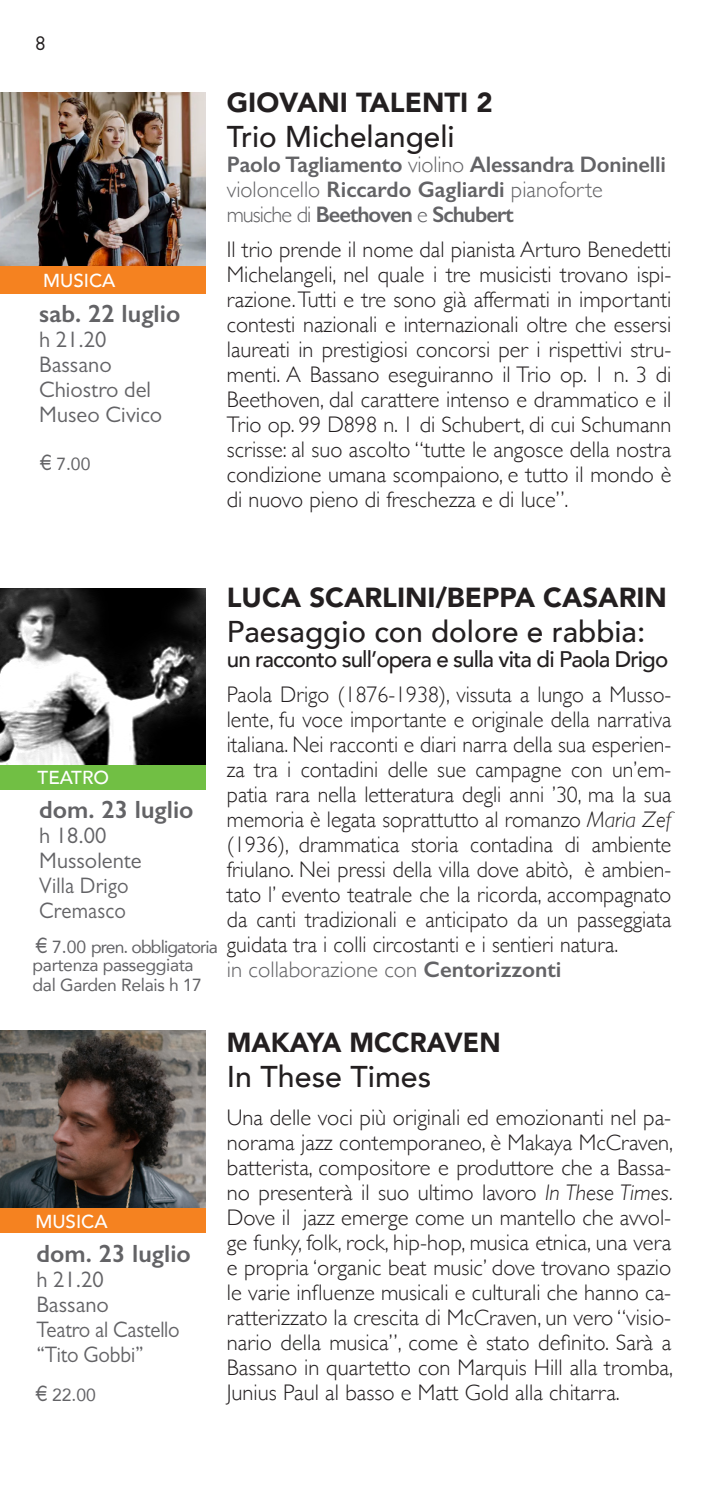
<style>
.page{position:relative;width:709px;height:1489px;background:#fff}
.page>*{position:absolute;margin:0;border:0;box-sizing:border-box;transform-origin:0 0}
.t1{font:500 30px "Avenir";color:#231f20}
.t2{font:900 27.5px "Avenir";color:#231f20}
.t3{font:900 27.5px "Avenir";color:#231f20;scale:.95 1}
.t4{font:600 25px "Gill Sans";color:#636366}
.t5{font:300 22.5px/25px "Gill Sans";color:#231f20;text-align:justify}
.t6{font:600 22.5px/25px "Gill Sans";letter-spacing:-.01em;color:#636366}
.t7{font:22.5px/25px "Gill Sans";color:#636366}
.t8{font:22.5px/25px "Gill Sans";color:#636366;scale:.93 1}
.t9{font:500 22.5px "Avenir";letter-spacing:-.04em;color:#231f20}
.t10{font:300 22.5px "Gill Sans";color:#636366}
.t11{font:600 22.5px "Gill Sans";letter-spacing:-.04em;color:#636366}
.t12{font:20px "Gill Sans";color:#231f20}
.t13{font:500 18.75px "Avenir";color:#fff}
.t14{font:17.5px "Avenir";letter-spacing:-.02em;color:#636366}
.t15{font:17.5px "Avenir";letter-spacing:-.05em;color:#636366}
.s1{font-family:"Gill Sans";font-size:22.5px}
.s2{font-weight:300}
.s3{font-style:italic}
.s4{font-weight:600}
</style>
<div class="page">
<img style="left:0;top:92px;width:206px;height:174px">
<div style="left:0;top:266px;width:206px;height:27px;background:#f58220"></div>
<img style="left:0;top:1030px;width:206px;height:178px">
<div style="left:0;top:1208px;width:206px;height:24px;background:#f58220"></div>
<img style="left:0;top:588px;width:206px;height:177px">
<div style="left:0;top:765px;width:206px;height:25px;background:#71bf44"></div>
<p class="t12" style="left:35px;top:32px;width:11px">8</p>
<p class="t13" style="left:43px;top:264px;width:74px">MUSICA</p>
<p class="t4" style="left:39px;top:298px;width:143px">sab. 22 luglio</p>
<p class="t7" style="left:39px;top:327px;width:69px">h 21.20</p>
<p class="t7" style="left:39px;top:352px;width:74px">Bassano</p>
<p class="t7" style="left:39px;top:377px;width:124px">Chiostro del<br>Museo Civico</p>
<p class="t14" style="left:40px;top:450px;width:52px"><span class="s1">€</span> 7.00</p>
<p class="t2" style="left:227px;top:79px;width:267px">GIOVANI TALENTI 2</p>
<p class="t1" style="left:227px;top:110px;width:229px">Trio Michelangeli</p>
<p class="t6" style="left:227px;top:151px;width:440px">Paolo Tagliamento <span class="s2">violino</span> Alessandra Doninelli <span class="s2">violoncello</span> Riccardo Gagliardi <span class="s2">pianoforte</span></p>
<p class="t11" style="left:227px;top:200px;width:288px"><span class="s2">musiche di</span> Beethoven <span class="s2">e</span> Schubert</p>
<p class="t5" style="left:227px;top:236px;width:446px">Il trio prende il nome dal pianista Arturo Benedetti Michelangeli, nel quale i tre musicisti trovano ispi&shy;razione. Tutti e tre sono già affermati in importanti contesti nazionali e internazionali oltre che essersi laureati in prestigiosi concorsi per i rispettivi stru&shy;menti. A Bassano eseguiranno il Trio op. 1 n. 3 di Beethoven, dal carattere intenso e drammatico e il Trio op. 99 D898 n. 1 di Schubert, di cui Schumann scrisse: al suo ascolto “tutte le angosce della nostra condizione umana scompaiono, e tutto il mondo è di nuovo pieno di freschezza e di luce”.</p>
<p class="t13" style="left:38px;top:761px;width:73px">TEATRO</p>
<p class="t4" style="left:39px;top:794px;width:156px">dom. 23 luglio</p>
<p class="t7" style="left:39px;top:822px;width:69px">h 18.00</p>
<p class="t7" style="left:39px;top:847px;width:104px">Mussolente</p>
<p class="t8" style="left:39px;top:872px;width:98px">Villa Drigo<br>Cremasco</p>
<p class="t15" style="left:35px;top:933px;width:184px"><span class="s1">€</span> 7.00 pren. obbligatoria</p>
<p class="t14" style="left:33px;top:951px;width:162px">partenza passeggiata</p>
<p class="t14" style="left:33px;top:971px;width:171px">dal Garden Relais h 17</p>
<p class="t2" style="left:227px;top:574px;width:441px">LUCA SCARLINI/BEPPA CASARIN</p>
<p class="t1" style="left:227px;top:605px;width:420px">Paesaggio con dolore e rabbia:</p>
<p class="t9" style="left:227px;top:639px;width:443px">un racconto sull’opera e sulla vita di Paola Drigo</p>
<p class="t5" style="left:227px;top:681px;width:446px">Paola Drigo (1876-1938), vissuta a lungo a Musso&shy;lente, fu voce importante e originale della narrativa italiana. Nei racconti e diari narra della sua esperien&shy;za tra i contadini delle sue campagne con un’em&shy;patia rara nella letteratura degli anni ’30, ma la sua memoria è legata soprattutto al romanzo <span class="s3">Maria Zef </span>(1936), drammatica storia contadina di ambiente friulano. Nei pressi della villa dove abitò, è ambien&shy;tato l’ evento teatrale che la ricorda, accompagnato da canti tradizionali e anticipato da un passeggiata guidata tra i colli circostanti e i sentieri natura.</p>
<p class="t10" style="left:227px;top:952px;width:336px">in collaborazione con <span class="s4">Centorizzonti</span></p>
<p class="t13" style="left:35px;top:1204px;width:74px">MUSICA</p>
<p class="t4" style="left:36px;top:1238px;width:156px">dom. 23 luglio</p>
<p class="t7" style="left:36px;top:1266px;width:69px">h 21.20</p>
<p class="t7" style="left:36px;top:1291px;width:74px">Bassano</p>
<p class="t8" style="left:36px;top:1316px;width:156px">Teatro al Castello “Tito Gobbi”</p>
<p class="t14" style="left:35px;top:1380px;width:62px"><span class="s1">€</span> 22.00</p>
<p class="t3" style="left:227px;top:1019px;width:290px">MAKAYA MCCRAVEN</p>
<p class="t1" style="left:227px;top:1050px;width:206px">In These Times</p>
<p class="t5" style="left:227px;top:1103px;width:448px">Una delle voci più originali ed emozionanti nel pa&shy;norama jazz contemporaneo, è Makaya McCraven, batterista, compositore e produttore che a Bassa&shy;no presenterà il suo ultimo lavoro <span class="s3">In These Times.<br></span>Dove il jazz emerge come un mantello che avvol&shy;ge funky, folk, rock, hip-hop, musica etnica, una vera e propria ‘organic beat music’ dove trovano spazio le varie influenze musicali e culturali che hanno ca&shy;ratterizzato la crescita di McCraven, un vero “visio&shy;nario della musica”, come è stato definito. Sarà a Bassano in quartetto con Marquis Hill alla tromba, Junius Paul al basso e Matt Gold alla chitarra.</p>
</div>
